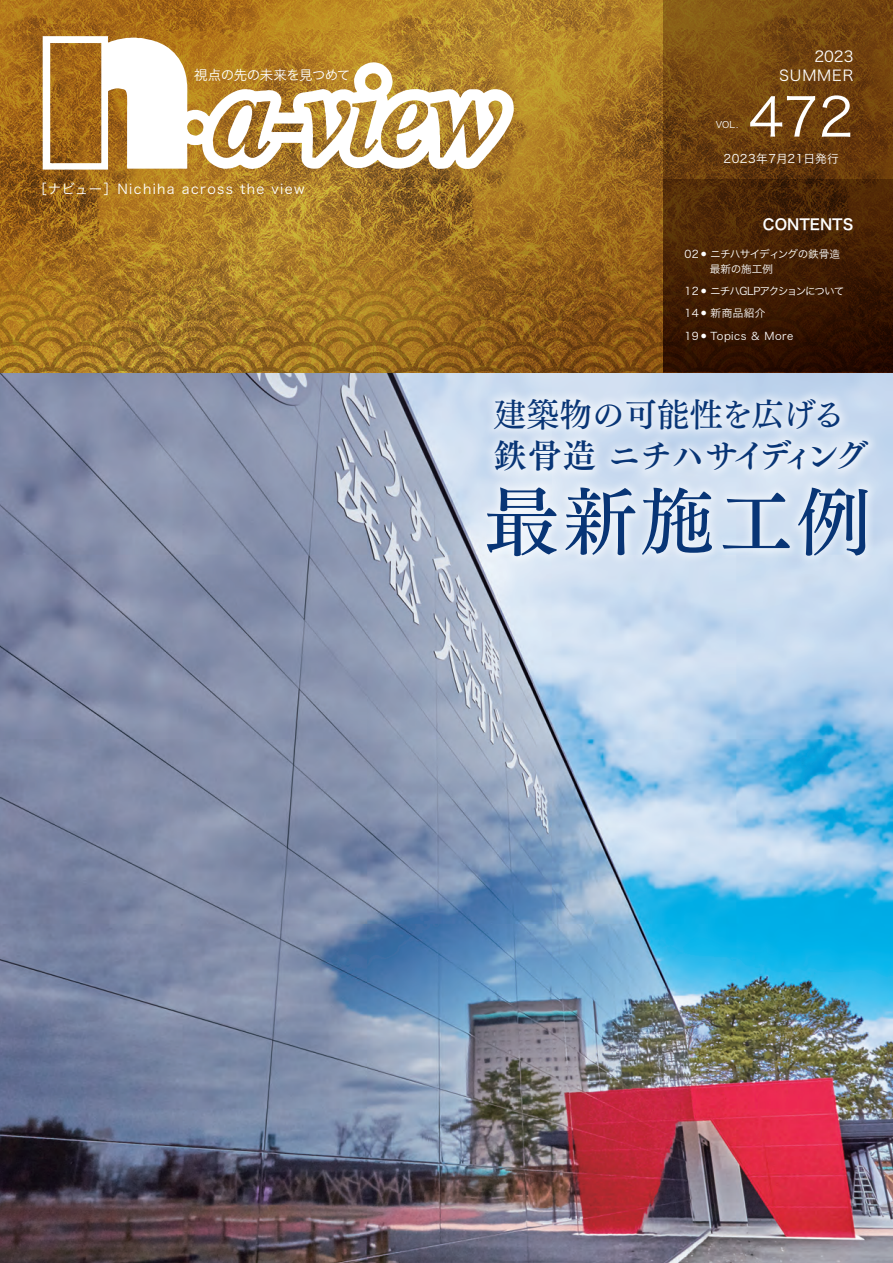
<style>
.page{position:relative;width:893px;height:1263px;background:#fff}
.page>*{position:absolute;margin:0;border:0;box-sizing:border-box;transform-origin:0 0}
.t1{font:74.4px "Tsuku Min Pro D";letter-spacing:.05em;color:#083576}
.t2{font:53.1px "Hira Kaku Pro W3";color:#fff}
.t3{font:33px "Tsuku Min Pro B";letter-spacing:-.045em;color:#083576}
.t4{font:33px "Tsuku Min Pro D";letter-spacing:-.02em;color:#083576}
.t5{font:14.85px/19.2px "Hira Kaku Pro W3";letter-spacing:.06em;color:#fff;text-align:right}
.t6{font:14.85px "Hira Kaku Pro W6";color:#fff}
.t7{font:13.5px "Hira Kaku Pro W3 90 pv RKSJ H";letter-spacing:.1em;color:#fff}
.t8{font:13.5px "Hira Kaku Pro W3 90 pv RKSJ H";letter-spacing:-.03em;color:#fff}
.t9{font:11.7px "Hira Kaku Pro W3";letter-spacing:.04em;color:#fff}
.t10{font:10.65px/22.4px "Hira Kaku Pro W3";letter-spacing:-.095em;color:#fff}
.t11{font:10.65px "Hira Kaku Pro W3";letter-spacing:-.07em;color:#fff}
.t12{font:10.65px "Hira Kaku Pro W3";letter-spacing:-.03em;color:#fff}
.t13{font:10.65px "Hira Kaku Pro W3";letter-spacing:.04em;color:#fff}
.t14{font:9px "Hira Kaku Pro W3";color:#fff}
.t15{font:5.25px "Hira Kaku Pro W3";color:#fff}
</style>
<div class="page">
<img style="left:0;top:372px;width:893px;height:891px">
<svg style="left:0;top:0;width:663px;height:372px;background:#a47421"></svg>
<svg style="left:663px;top:0;width:230px;height:180px;background:#724510"></svg>
<svg style="left:663px;top:180px;width:230px;height:192px;background:#3e1c03"></svg>
<hr style="left:892px;top:652px;width:1px;height:246px;background:#516989">
<svg style="left:43px;top:36px;width:471px;height:134px"></svg>
<div style="left:483px;top:388px;width:396px;height:94px;background:#fff;opacity:.6"></div>
<div style="left:476px;top:476px;width:402px;height:91px;background:#fff;opacity:.6"></div>
<p class="t8" style="left:194px;top:63px;width:158px">視点の先の未来を見つめて</p>
<p class="t7" style="left:34px;top:177px;width:143px">［ナビュー］Nichiha</p>
<p class="t7" style="left:240px;top:177px;width:26px">the</p>
<p class="t7" style="left:272px;top:177px;width:34px">view</p>
<p class="t7" style="left:182px;top:177px;width:53px">across</p>
<p class="t5" style="left:779px;top:46px;width:76px">2023<br>SUMMER</p>
<h2 class="t2" style="left:748px;top:70px;width:106px">472</h2>
<p class="t14" style="left:716px;top:117px;width:24px">VOL.</p>
<p class="t9" style="left:724px;top:148px;width:117px">2023年7月21日発行</p>
<p class="t6" style="left:763px;top:211px;width:92px">CONTENTS</p>
<p class="t11" style="left:710px;top:244px;width:131px">ニチハサイディングの鉄骨造</p>
<p class="t12" style="left:684px;top:244px;width:16px">02</p>
<p class="t15" style="left:701px;top:249px;width:7px">●</p>
<p class="t10" style="left:710px;top:257px;width:136px">最新の施工例<br>ニチハGLPアクションについて</p>
<p class="t12" style="left:684px;top:282px;width:16px">12</p>
<p class="t15" style="left:701px;top:286px;width:7px">●</p>
<p class="t12" style="left:711px;top:304px;width:56px">新商品紹介</p>
<p class="t12" style="left:684px;top:304px;width:16px">14</p>
<p class="t15" style="left:701px;top:309px;width:7px">●</p>
<p class="t12" style="left:684px;top:326px;width:16px">19</p>
<p class="t13" style="left:711px;top:326px;width:84px">Topics ＆ More</p>
<p class="t15" style="left:701px;top:331px;width:7px">●</p>
<h3 class="t4" style="left:494px;top:385px;width:353px">建築物の可能性を広げる</h3>
<h3 class="t3" style="left:494px;top:430px;width:376px">鉄骨造ニチハサイディング</h3>
<h1 class="t1" style="left:485px;top:455px;width:388px">最新施工例</h1>
</div>
